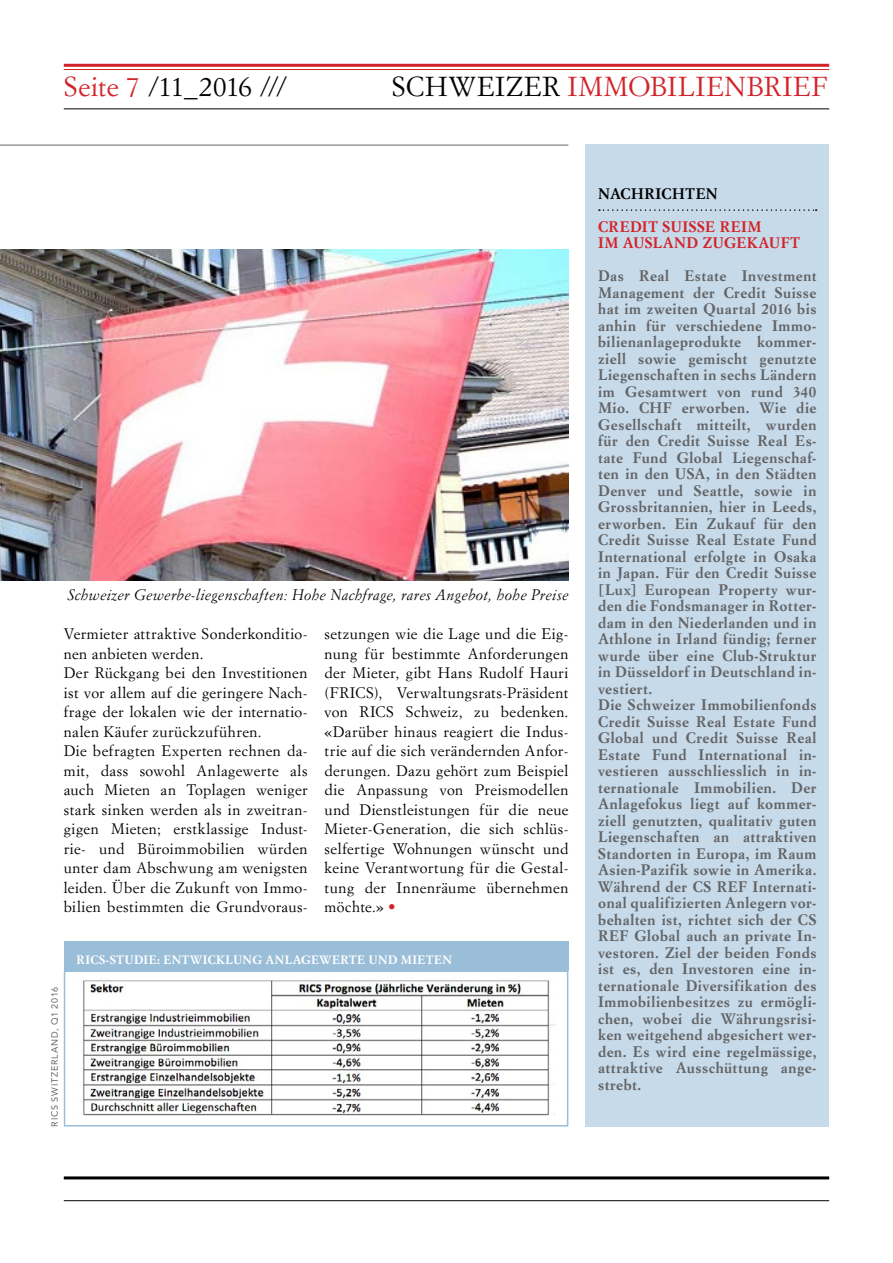
<style>
.page{position:relative;width:893px;height:1263px;background:#fff}
.page>*{position:absolute;margin:0;border:0;box-sizing:border-box;transform-origin:0 0}
.t1{font:27px "Simoncini Garamond Std";letter-spacing:.03em;color:#d2232a}
.t2{font:27px "Simoncini Garamond Std";letter-spacing:.005em;color:#000}
.t3{font:700 15px/16.5px "Simoncini Garamond Std";letter-spacing:.035em;color:#636466}
.t4{font:15px/19.5px "Simoncini Garamond Std";letter-spacing:.03em;color:#000}
.t5{font:italic 15px "Simoncini Garamond Std";letter-spacing:.015em;color:#000}
.t6{font:700 15px/16.5px "Simoncini Garamond Std";letter-spacing:.03em;color:#d2232a}
.t7{font:700 15px "Simoncini Garamond Std";letter-spacing:.03em;color:#000}
.t8{font:700 12px "Simoncini Garamond Std";letter-spacing:.03em;color:#fff}
.t9{font:9px "Avenir LT Std";letter-spacing:.085em;color:#636466}
.s1{color:#d2232a}
.s2{color:#000}
.s3{font-family:"Avenir LT Std";font-weight:900;color:#d2232a}
</style>
<div class="page">
<hr style="left:64px;top:1176px;width:765px;height:3px;background:#000">
<hr style="left:64px;top:1200px;width:765px;height:1px;background:#000">
<hr style="left:64px;top:64px;width:765px;height:3px;background:#d2232a">
<hr style="left:64px;top:69px;width:765px;height:1px;background:#d2232a">
<hr style="left:64px;top:108px;width:765px;height:1px;background:#000">
<hr style="left:0;top:145px;width:568px;height:1px;background:#636466">
<img style="left:0;top:249px;width:568px;height:331px">
<div style="left:585px;top:145px;width:244px;height:982px;background:#c7dae9"></div>
<svg style="left:599px;top:209px;width:218px;height:2px"></svg>
<img style="left:83px;top:980px;width:473px;height:136px">
<div style="left:64px;top:970px;width:504px;height:156px;border:2px solid #9bbed8"></div>
<div style="left:64px;top:941px;width:504px;height:29px;background:#9bbed8"></div>
<h1 class="t2" style="left:64px;top:70px;width:225px"><span class="s1">Seite 7</span> /11_2016 ///</h1>
<h1 class="t1" style="left:392px;top:70px;width:437px"><span class="s2">SCHWEIZER</span> IMMOBILIENBRIEF</h1>
<p class="t5" style="left:68px;top:586px;width:502px">Schweizer Gewerbe-liegenschaften: Hohe Nachfrage, rares Angebot, hohe Preise</p>
<p class="t4" style="left:64px;top:624px;width:245px">Vermieter attraktive Sonderkonditio&shy;nen anbieten werden.<br>Der Rückgang bei den Investitionen ist vor allem auf die geringere Nach&shy;frage der lokalen wie der internatio&shy;nalen Käufer zurückzuführen.<br>Die befragten Experten rechnen da&shy;mit, dass sowohl Anlagewerte als auch Mieten an Toplagen weniger stark sinken werden als in zweitran&shy;gigen Mieten; erstklassige Indust&shy;rie- und Büroimmobilien würden unter dam Abschwung am wenigsten leiden. Über die Zukunft von Immo&shy;bilien bestimmten die Grundvoraus-</p>
<p class="t4" style="left:325px;top:624px;width:245px;text-align:justify">setzungen wie die Lage und die Eig&shy;nung für bestimmte Anforderungen der Mieter, gibt Hans Rudolf Hauri (FRICS), Verwaltungsrats-Präsident von RICS Schweiz, zu bedenken. «Darüber hinaus reagiert die Indus&shy;trie auf die sich verändernden Anfor&shy;derungen. Dazu gehört zum Beispiel die Anpassung von Preismodellen und Dienstleistungen für die neue Mieter-Generation, die sich schlüs&shy;selfertige Wohnungen wünscht und keine Verantwortung für die Gestal&shy;tung der Innenräume übernehmen möchte.» <span class="s3">•</span></p>
<p class="t9" style="left:49px;top:1126px;width:141px;rotate:-90deg">RICS SWITZERLAND, Q1 2016</p>
<p class="t8" style="left:77px;top:952px;width:377px">RICS-STUDIE: ENTWICKLUNG ANLAGEWERTE UND MIETEN</p>
<p class="t7" style="left:598px;top:184px;width:121px">NACHRICHTEN</p>
<p class="t6" style="left:598px;top:219px;width:204px">CREDIT SUISSE REIM<br>IM AUSLAND ZUGEKAUFT</p>
<p class="t3" style="left:598px;top:268px;width:220px">Das Real Estate Investment<br>Management der Credit Suisse hat im zweiten Quartal 2016 bis anhin für verschiedene Immo&shy;bilienanlageprodukte kommer&shy;ziell sowie gemischt genutzte<br>Liegenschaften in sechs Ländern im Gesamtwert von rund 340<br>Mio. CHF erworben. Wie die<br>Gesellschaft mitteilt, wurden für den Credit Suisse Real Es&shy;tate Fund Global Liegenschaf&shy;ten in den USA, in den Städten<br>Denver und Seattle, sowie in<br>Grossbritannien, hier in Leeds, erworben. Ein Zukauf für den<br>Credit Suisse Real Estate Fund<br>International erfolgte in Osaka in Japan. Für den Credit Suisse [Lux] European Property wur&shy;den die Fondsmanager in Rotter&shy;dam in den Niederlanden und in<br>Athlone in Irland fündig; ferner wurde über eine Club-Struktur in Düsseldorf in Deutschland in&shy;vestiert.<br>Die Schweizer Immobilienfonds<br>Credit Suisse Real Estate Fund<br>Global und Credit Suisse Real<br>Estate Fund International in&shy;vestieren ausschliesslich in in&shy;ternationale Immobilien. Der<br>Anlagefokus liegt auf kommer&shy;ziell genutzten, qualitativ guten<br>Liegenschaften an attraktiven<br>Standorten in Europa, im Raum<br>Asien-Pazifik sowie in Amerika.<br>Während der CS REF Internati&shy;onal qualifizierten Anlegern vor&shy;behalten ist, richtet sich der CS<br>REF Global auch an private In&shy;vestoren. Ziel der beiden Fonds ist es, den Investoren eine in&shy;ternationale Diversifikation des<br>Immobilienbesitzes zu ermögli&shy;chen, wobei die Währungsrisi&shy;ken weitgehend abgesichert wer&shy;den. Es wird eine regelmässige, attraktive Ausschüttung ange&shy;strebt.</p>
</div>
